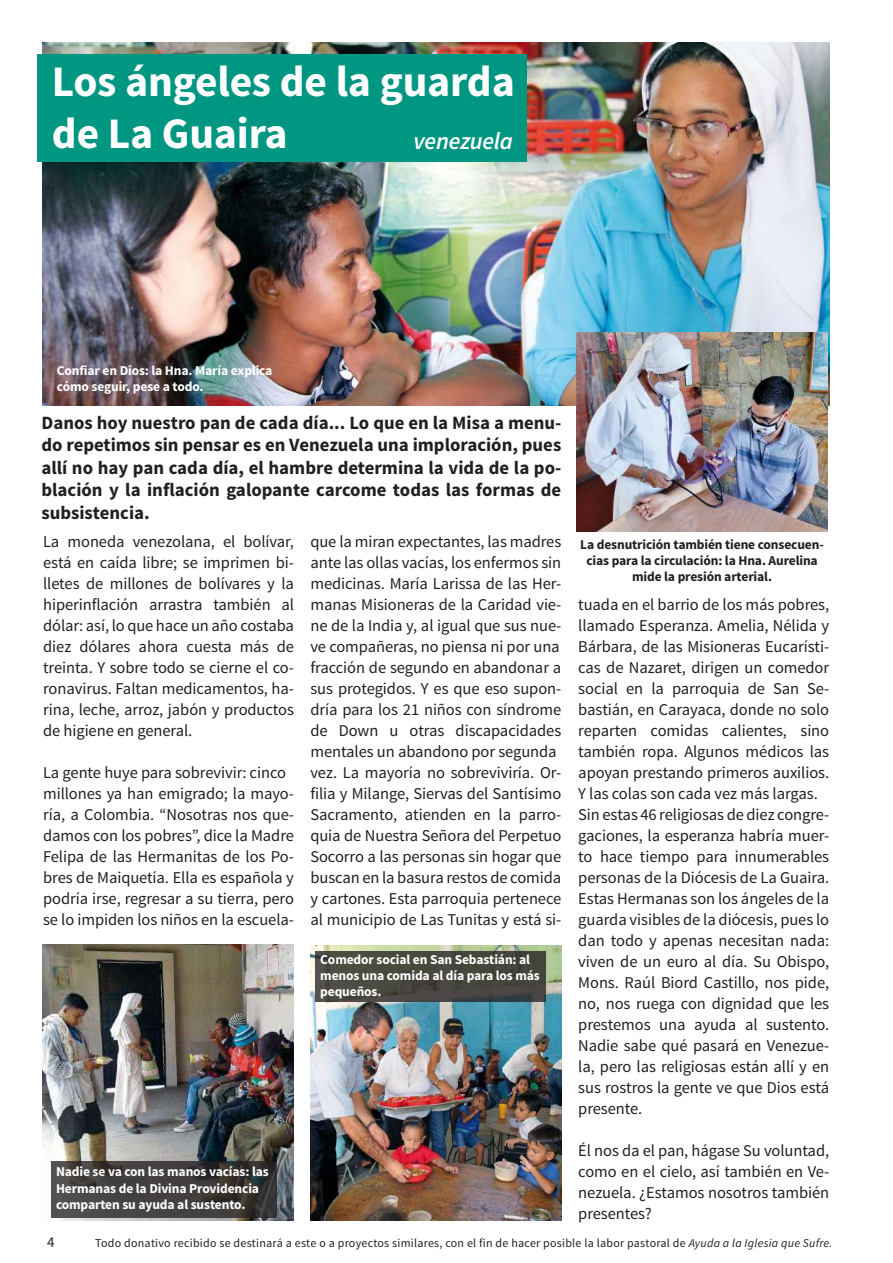
<style>
.page{position:relative;width:893px;height:1263px;background:#fff}
.page>*{position:absolute;margin:0;border:0;box-sizing:border-box;transform-origin:0 0}
.t1{font:700 43.5px/52.5px "Source Sans Pro";letter-spacing:-.005em;color:#fff}
.t2{font:italic 600 24px "Source Sans Pro";letter-spacing:-.01em;color:#fff}
.t3{font:700 18.75px/22.5px "Source Sans Pro";color:#231f20;text-align:justify}
.t4{font:16.5px/21px "Source Sans Pro";letter-spacing:-.005em;color:#231f20}
.t5{font:15px "Source Sans Pro";color:#231f20}
.t6{font:700 13.5px/16.2px "Source Sans Pro";letter-spacing:-.01em;color:#fff}
.t7{font:700 13.5px/16.2px "Source Sans Pro";letter-spacing:-.01em;color:#231f20;text-align:center}
.t8{font:12px "Source Sans Pro";letter-spacing:.02em;color:#231f20}
.s1{font-style:italic}
</style>
<div class="page">
<img style="left:43px;top:43px;width:786px;height:362px">
<img style="left:310px;top:946px;width:251px;height:274px">
<img style="left:43px;top:944px;width:250px;height:276px">
<img style="left:577px;top:333px;width:250px;height:198px">
<svg style="left:315px;top:951px;width:231px;height:50px;background:#47473f"></svg>
<svg style="left:51px;top:1161px;width:226px;height:57px;background:#403d3c"></svg>
<div style="left:37px;top:54px;width:489px;height:108px;background:#009782"></div>
<h1 class="t1" style="left:52px;top:57px;width:464px">Los ángeles de la guarda de La Guaira</h1>
<h2 class="t2" style="left:414px;top:126px;width:101px">venezuela</h2>
<p class="t6" style="left:57px;top:363px;width:217px">Confiar en Dios: la Hna. María explica cómo seguir, pese a todo.</p>
<p class="t3" style="left:41px;top:412px;width:521px">Danos hoy nuestro pan de cada día... Lo que en la Misa a menu&shy;do repetimos sin pensar es en Venezuela una imploración, pues allí no hay pan cada día, el hambre determina la vida de la po&shy;blación y la inflación galopante carcome todas las formas de subsistencia.</p>
<p class="t4" style="left:43px;top:531px;width:252px;text-align:justify">La moneda venezolana, el bolívar, está en caída libre; se imprimen bi&shy;lletes de millones de bolívares y la hiperinflación arrastra también al dólar: así, lo que hace un año costaba diez dólares ahora cuesta más de treinta. Y sobre todo se cierne el co&shy;ronavirus. Faltan medicamentos, ha&shy;rina, leche, arroz, jabón y productos de higiene en general.</p>
<p class="t4" style="left:43px;top:762px;width:252px">La gente huye para sobrevivir: cinco millones ya han emigrado; la mayo&shy;ría, a Colombia. “Nosotras nos que&shy;damos con los pobres”, dice la Madre Felipa de las Hermanitas de los Po&shy;bres de Maiquetía. Ella es española y podría irse, regresar a su tierra, pero se lo impiden los niños en la escuela-</p>
<p class="t4" style="left:310px;top:531px;width:252px">que la miran expectantes, las madres ante las ollas vacías, los enfermos sin medicinas. María Larissa de las Her&shy;manas Misioneras de la Caridad vie&shy;ne de la India y, al igual que sus nue&shy;ve compañeras, no piensa ni por una fracción de segundo en abandonar a sus protegidos. Y es que eso supon&shy;dría para los 21 niños con síndrome de Down u otras discapacidades mentales un abandono por segunda vez. La mayoría no sobreviviría. Or&shy;filia y Milange, Siervas del Santísimo Sacramento, atienden en la parro&shy;quia de Nuestra Señora del Perpetuo Socorro a las personas sin hogar que buscan en la basura restos de comida y cartones. Esta parroquia pertenece al municipio de Las Tunitas y está si-</p>
<p class="t6" style="left:320px;top:952px;width:221px">Comedor social en San Sebastián: al menos una comida al día para los más pequeños.</p>
<p class="t6" style="left:56px;top:1164px;width:214px">Nadie se va con las manos vacías: las<br>Hermanas de la Divina Providencia comparten su ayuda al sustento.</p>
<p class="t7" style="left:580px;top:537px;width:245px">La desnutrición también tiene consecuen&shy;cias para la circulación: la Hna. Aurelina mide la presión arterial.</p>
<p class="t4" style="left:578px;top:594px;width:252px">tuada en el barrio de los más pobres, llamado Esperanza. Amelia, Nélida y Bárbara, de las Misioneras Eucarísti&shy;cas de Nazaret, dirigen un comedor social en la parroquia de San Se&shy;bastián, en Carayaca, donde no solo reparten comidas calientes, sino también ropa. Algunos médicos las apoyan prestando primeros auxilios.<br>Y las colas son cada vez más largas.<br>Sin estas 46 religiosas de diez congre&shy;gaciones, la esperanza habría muer&shy;to hace tiempo para innumerables personas de la Diócesis de La Guaira.<br>Estas Hermanas son los ángeles de la guarda visibles de la diócesis, pues lo dan todo y apenas necesitan nada: viven de un euro al día. Su Obispo, Mons. Raúl Biord Castillo, nos pide, no, nos ruega con dignidad que les prestemos una ayuda al sustento.<br>Nadie sabe qué pasará en Venezue&shy;la, pero las religiosas están allí y en sus rostros la gente ve que Dios está presente.</p>
<p class="t4" style="left:578px;top:1140px;width:252px;text-align:justify">Él nos da el pan, hágase Su voluntad, como en el cielo, así también en Ve&shy;nezuela. ¿Estamos nosotros también presentes?</p>
<p class="t5" style="left:47px;top:1233px;width:9px">4</p>
<p class="t8" style="left:95px;top:1236px;width:739px">Todo donativo recibido se destinará a este o a proyectos similares, con el fin de hacer posible la labor pastoral de <span class="s1">Ayuda a la Iglesia que Sufre.</span></p>
</div>
